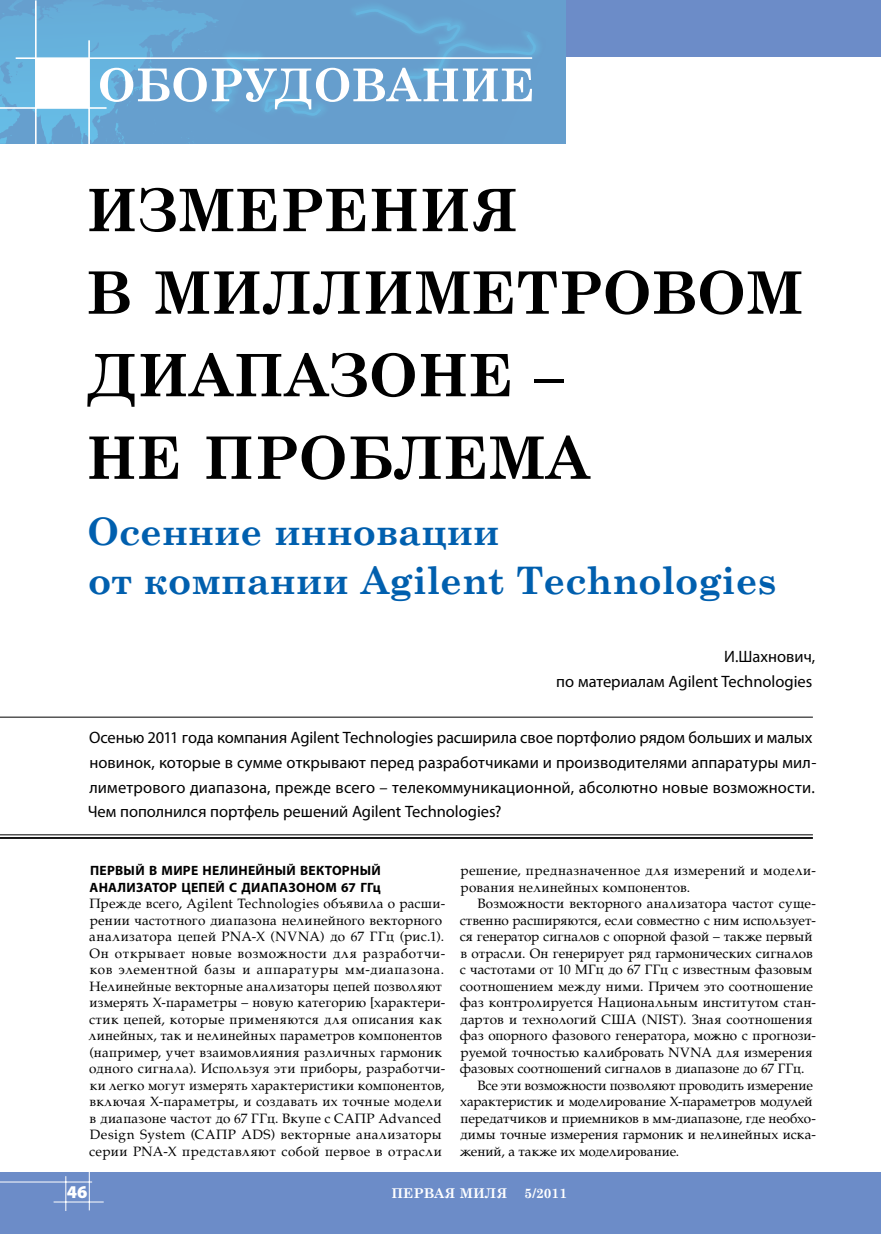
<style>
.page{position:relative;width:881px;height:1234px;background:#fff}
.page>*{position:absolute;margin:0;border:0;box-sizing:border-box;transform-origin:0 0}
.t1{font:700 58.5px/82.5px "Century Schoolbook";color:#000}
.t2{font:700 37.95px/49.5px "Century Schoolbook";color:#005fae}
.t3{font:900 18px "Myriad Pro";color:#fff}
.t4{font:16.5px/24.8px "Myriad Pro";color:#000;text-align:right}
.t5{font:13.5px/16.5px "AG Palatial C";letter-spacing:.015em;color:#000}
.t6{font:13.5px "AG Palatial C";letter-spacing:-.01em;color:#000}
.t7{font:700 13.5px/16.5px "Myriad Pro";letter-spacing:.02em;color:#000}
.t8{font:13.5px "AG Palatial C";letter-spacing:-.005em;color:#000}
.t9{font:700 13.5px "Century Schoolbook";color:#fff}
</style>
<div class="page">
<hr style="left:0;top:716px;width:812px;height:1px;background:#000">
<hr style="left:0;top:834px;width:812px;height:1px;background:#000">
<hr style="left:0;top:836px;width:812px;height:2px;background:#000">
<div style="left:0;top:0;width:880px;height:57px;background:#6c8cc8"></div>
<div style="left:310px;top:0;width:255px;height:144px;background:#669fce"></div>
<svg style="left:0;top:0;width:197px;height:144px;background:#66aad7"></svg>
<img style="left:49px;top:0;width:105px;height:13px">
<img style="left:197px;top:0;width:340px;height:144px">
<hr style="left:35px;top:0;width:2px;height:144px;background:#fff">
<hr style="left:0;top:107px;width:106px;height:2px;background:#fff">
<hr style="left:88px;top:40px;width:2px;height:104px;background:#fff">
<div style="left:36px;top:58px;width:53px;height:50px;background:#fff"></div>
<svg style="left:100px;top:5px;width:436px;height:111px"></svg>
<hr style="left:16px;top:57px;width:516px;height:2px;background:#fff">
<div style="left:0;top:1172px;width:880px;height:61px;background:#6c8cc8"></div>
<hr style="left:54px;top:1201px;width:50px;height:1px;background:#fff">
<hr style="left:89px;top:1171px;width:1px;height:39px;background:#fff">
<hr style="left:65px;top:1175px;width:1px;height:35px;background:#fff">
<hr style="left:0;top:1181px;width:92px;height:1px;background:#fff">
<h1 class="t1" style="left:86px;top:166px;width:718px">Измерения<br>в миллиметровом диапазоне –<br>не проблема</h1>
<h2 class="t2" style="left:87px;top:504px;width:690px">Осенние инновации<br>от компании Agilent Technologies</h2>
<p class="t4" style="left:556px;top:643px;width:260px">И.Шахнович,<br>по материалам Agilent Technologies</p>
<p class="t4" style="left:88px;top:724px;width:729px;text-align:left">Осенью 2011 года компания Agilent Technologies расширила свое портфолио рядом больших и малых новинок, которые в сумме открывают перед разработчиками и производителями аппаратуры мил&shy;лиметрового диапазона, прежде всего – телекоммуникационной, абсолютно новые возможности.<br>Чем пополнился портфель решений Agilent Technologies?</p>
<p class="t7" style="left:90px;top:861px;width:293px">Первый в мире нелинейный векторный анализатор цепей с диапазоном 67 ГГц</p>
<p class="t5" style="left:89px;top:895px;width:358px">Прежде всего, Agilent Technologies объявила о расши&shy;рении частотного диапазона нелинейного векторного анализатора цепей PNA-X (NVNA) до 67 ГГц (рис.1).<br>Он открывает новые возможности для разработчи&shy;ков элементной базы и аппаратуры мм-диапазона.<br>Нелинейные векторные анализаторы цепей позволяют измерять X-параметры – новую категорию [характери&shy;стик цепей, которые применяются для описания как линейных, так и нелинейных параметров компонентов (например, учет взаимовлияния различных гармоник одного сигнала). Используя эти приборы, разработчи&shy;ки легко могут измерять характеристики компонентов, включая Х-параметры, и создавать их точные модели в диапазоне частот до 67 ГГц. Вкупе с САПР Advanced Design System (САПР ADS) векторные анализаторы серии PNA-X представляют собой первое в отрасли</p>
<p class="t5" style="left:460px;top:862px;width:357px">решение, предназначенное для измерений и модели&shy;рования нелинейных компонентов.</p>
<p class="t5" style="left:477px;top:895px;width:340px">Возможности векторного анализатора частот суще-</p>
<p class="t5" style="left:459px;top:911px;width:357px">ственно расширяются, если совместно с ним использует-</p>
<p class="t6" style="left:459px;top:928px;width:354px">ся генератор сигналов с опорной фазой – также первый</p>
<p class="t5" style="left:460px;top:944px;width:354px">в отрасли. Он генерирует ряд гармонических сигналов</p>
<p class="t5" style="left:459px;top:961px;width:354px">с частотами от 10 МГц до 67 ГГц с известным фазовым</p>
<p class="t5" style="left:459px;top:977px;width:354px">соотношением между ними. Причем это соотношение</p>
<p class="t5" style="left:459px;top:994px;width:357px">фаз контролируется Национальным институтом стан-</p>
<p class="t5" style="left:460px;top:1010px;width:353px">дартов и технологий США (NIST). Зная соотношения</p>
<p class="t5" style="left:459px;top:1027px;width:357px">фаз опорного фазового генератора, можно с прогнози-</p>
<p class="t5" style="left:460px;top:1043px;width:353px">руемой точностью калибровать NVNA для измерения</p>
<p class="t5" style="left:459px;top:1060px;width:346px">фазовых соотношений сигналов в диапазоне до 67 ГГц.</p>
<p class="t6" style="left:477px;top:1076px;width:337px">Все эти возможности позволяют проводить измерение</p>
<p class="t5" style="left:460px;top:1093px;width:353px">характеристик и моделирование X-параметров модулей</p>
<p class="t8" style="left:460px;top:1109px;width:357px">передатчиков и приемников в мм-диапазоне, где необхо-</p>
<p class="t5" style="left:460px;top:1126px;width:357px">димы точные измерения гармоник и нелинейных иска-</p>
<p class="t5" style="left:460px;top:1142px;width:220px">жений, а также их моделирование.</p>
<h3 class="t3" style="left:67px;top:1181px;width:22px">46</h3>
<p class="t9" style="left:391px;top:1181px;width:117px">ПЕРВАЯ МИЛЯ</p>
<p class="t9" style="left:524px;top:1181px;width:44px">5/2011</p>
</div>
